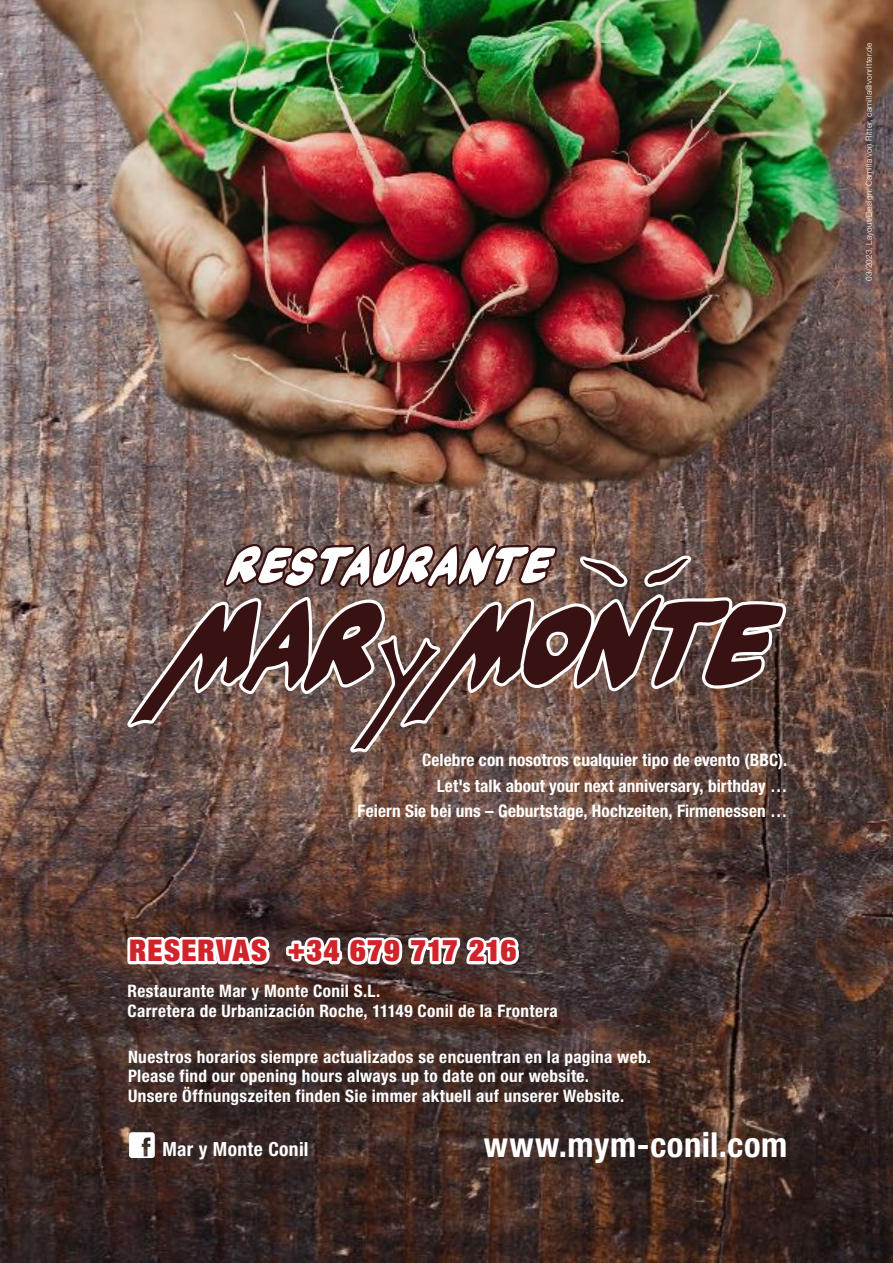
<style>
.page{position:relative;width:893px;height:1263px;background:#fff}
.page>*{position:absolute;margin:0;border:0;box-sizing:border-box;transform-origin:0 0}
.t1{font:700 condensed 34.5px "Helvetica Neue LT";letter-spacing:.015em;color:#fff}
.t2{font:900 expanded 30px "Helvetica Neue LT";letter-spacing:.04em;color:#d1232a}
.t3{font:700 condensed 19.5px "Helvetica Neue LT";letter-spacing:.02em;color:#fff}
.t4{font:700 condensed 17.25px/19.5px "Helvetica Neue LT";letter-spacing:.02em;color:#fff}
.t5{font:300 8.25px "Helvetica Neue LT";letter-spacing:.03em;color:#fff}
</style>
<div class="page">
<img style="left:0;top:0;width:893px;height:1263px">
<svg style="left:124px;top:864px;width:149px;height:192px"></svg>
<svg style="left:283px;top:934px;width:239px;height:34px"></svg>
<svg style="left:224px;top:543px;width:334px;height:45px"></svg>
<svg style="left:127px;top:594px;width:659px;height:158px"></svg>
<svg style="left:644px;top:555px;width:47px;height:32px"></svg>
<svg style="left:580px;top:556px;width:47px;height:31px"></svg>
<svg style="left:129px;top:1132px;width:26px;height:26px"></svg>
<p class="t5" style="left:864px;top:281px;width:240px;rotate:-90deg">03/2023, Layout/Design: Camilla von Ritter, camilla@vonritter.de</p>
<p class="t4" style="left:358px;top:746px;width:431px;line-height:25.8px;text-align:right">Celebre con nosotros cualquier tipo de evento (BBC).<br>Let's talk about your next anniversary, birthday …<br>Feiern Sie bei uns – Geburtstage, Hochzeiten, Firmenessen …</p>
<h2 class="t2" style="left:129px;top:931px;width:389px">RESERVAS +34 679 717 216</h2>
<p class="t4" style="left:128px;top:981px;width:432px">Restaurante Mar y Monte Conil S.L.<br>Carretera de Urbanización Roche, 11149 Conil de la Frontera</p>
<p class="t4" style="left:128px;top:1046px;width:524px">Nuestros horarios siempre actualizados se encuentran en la pagina web.<br>Please find our opening hours always up to date on our website.<br>Unsere Öffnungszeiten finden Sie immer aktuell auf unserer Website.</p>
<h1 class="t1" style="left:484px;top:1124px;width:305px">www.mym-conil.com</h1>
<p class="t3" style="left:162px;top:1137px;width:148px">Mar y Monte Conil</p>
</div>
